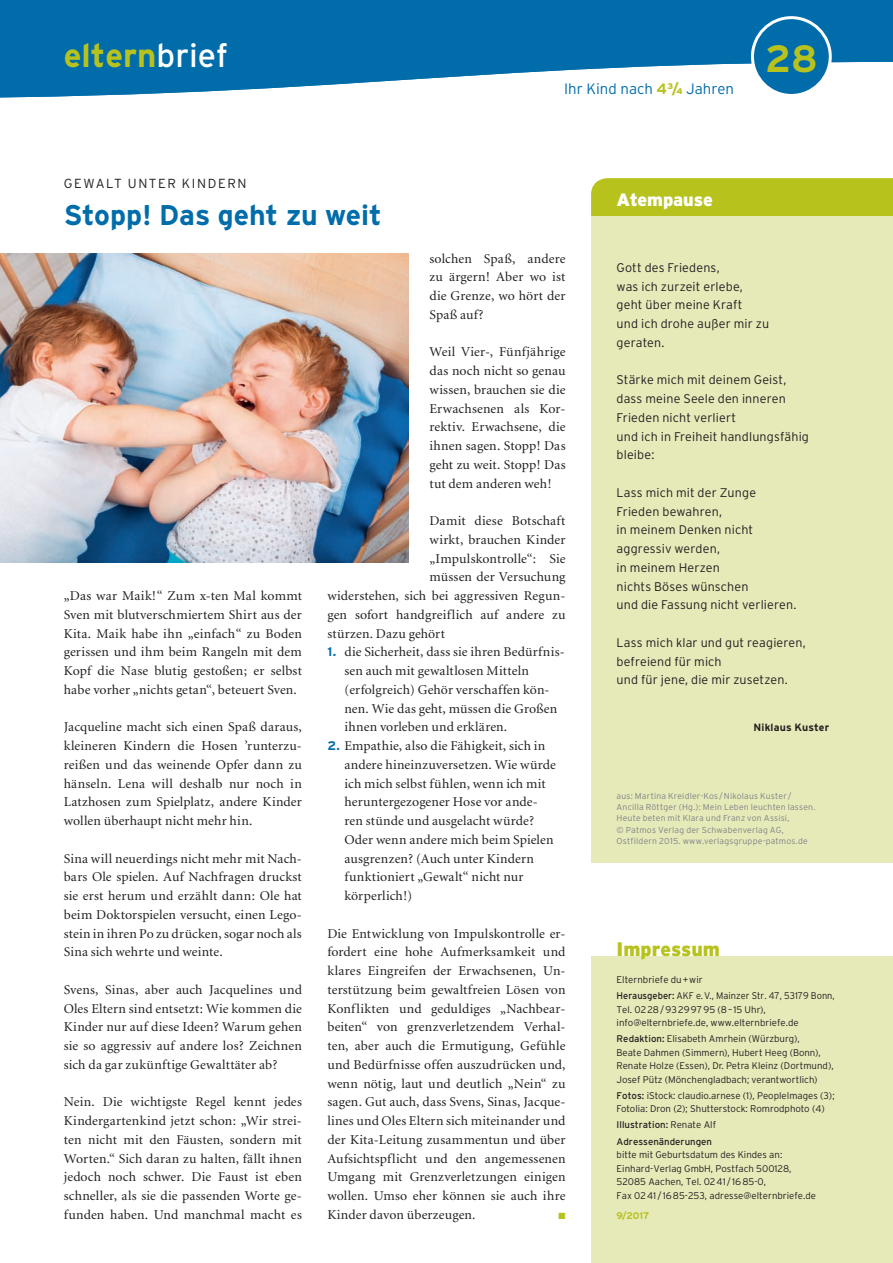
<style>
.page{position:relative;width:893px;height:1263px;background:#fff}
.page>*{position:absolute;margin:0;border:0;box-sizing:border-box;transform-origin:0 0}
.t1{font:700 37.95px "Interstate";color:#b8c21d}
.t2{font:700 33px "Interstate";color:#b8c21d}
.t3{font:700 28.5px "Interstate";color:#006daa}
.t4{font:900 19.5px "Interstate";color:#b8c21d}
.t5{font:900 18px "Interstate";letter-spacing:-.005em;color:#fff}
.t6{font:300 15px "Interstate";letter-spacing:.005em;color:#006daa}
.t7{font:13.5px/18.8px "Minion";letter-spacing:.01em;color:#231f20;text-align:justify}
.t8{font:300 13.2px "Interstate";letter-spacing:.12em;color:#231f20}
.t9{font:300 12.6px/18.8px "Interstate";letter-spacing:.01em;color:#231f20}
.t10{font:700 10.5px "Interstate";letter-spacing:.015em;color:#231f20}
.t11{font:300 9.6px/13.5px "Interstate";color:#231f20}
.t12{font:9.6px/16px "Interstate";color:#231f20}
.t13{font:700 9.6px "Interstate";color:#b8c21d}
.t14{font:9px "Zapf Dingbats ITC";color:#b8c21d}
.t15{font:300 8.7px/11.2px "Interstate";letter-spacing:.025em;color:#808285}
.s1{font-weight:400;color:#fff}
.s2{font-weight:700;color:#b8c21d}
.s3{font-weight:900;font-size:8.25px;color:#b8c21d}
.s4{font-family:"Interstate";font-weight:700;font-size:12.6px;color:#006daa}
.s5{font-weight:400}
.s6{font-weight:300}
</style>
<div class="page">
<svg style="left:0;top:0;width:893px;height:98px;fill:#006daa"></svg>
<div style="left:752px;top:18px;width:78px;height:77px;background:#006daa;border-radius:50%"></div>
<div style="left:751px;top:16px;width:81px;height:81px;border:3px solid #fff;border-radius:50%"></div>
<div style="left:591px;top:956px;width:302px;height:307px;background:#e6eab9"></div>
<div style="left:591px;top:178px;width:302px;height:38px;background:#b8c21d"></div>
<div style="left:591px;top:216px;width:302px;height:646px;background:#e6eab9"></div>
<img style="left:0;top:253px;width:408px;height:310px">
<h2 class="t2" style="left:64px;top:37px;width:166px">eltern<span class="s1">brief</span></h2>
<h1 class="t1" style="left:765px;top:37px;width:54px">28</h1>
<p class="t8" style="left:64px;top:175px;width:184px">GEWALT UNTER KINDERN</p>
<h3 class="t3" style="left:64px;top:199px;width:320px">Stopp! Das geht zu weit</h3>
<p class="t6" style="left:564px;top:80px;width:172px">Ihr Kind nach <span class="s2">4</span><sup>3</sup><span class="s2">/</span><span class="s3">4</span> Jahren</p>
<h3 class="t5" style="left:617px;top:190px;width:98px">Atempause</h3>
<p class="t7" style="left:64px;top:587px;width:240px">„Das war Maik!“ Zum x-ten Mal kommt Sven mit blutverschmiertem Shirt aus der Kita. Maik habe ihn „einfach“ zu Boden gerissen und ihm beim Rangeln mit dem Kopf die Nase blutig gestoßen; er selbst habe vorher „nichts getan“, beteuert Sven.</p>
<p class="t7" style="left:64px;top:718px;width:240px">Jacqueline macht sich einen Spaß daraus, kleineren Kindern die Hosen ’runterzu&shy;reißen und das weinende Opfer dann zu hänseln. Lena will deshalb nur noch in Latzhosen zum Spielplatz, andere Kinder wollen überhaupt nicht mehr hin.</p>
<p class="t7" style="left:64px;top:849px;width:240px">Sina will neuerdings nicht mehr mit Nach&shy;bars Ole spielen. Auf Nachfragen druckst sie erst herum und erzählt dann: Ole hat beim Doktorspielen versucht, einen Lego&shy;stein in ihren Po zu drücken, sogar noch als Sina sich wehrte und weinte.</p>
<p class="t7" style="left:64px;top:981px;width:240px">Svens, Sinas, aber auch Jacquelines und Oles Eltern sind entsetzt: Wie kommen die Kinder nur auf diese Ideen? Warum gehen sie so aggressiv auf andere los? Zeichnen sich da gar zukünftige Gewalttäter ab?</p>
<p class="t7" style="left:64px;top:1093px;width:240px">Nein. Die wichtigste Regel kennt jedes Kindergartenkind jetzt schon: „Wir strei&shy;ten nicht mit den Fäusten, sondern mit Worten.“ Sich daran zu halten, fällt ihnen jedoch noch schwer. Die Faust ist eben schneller, als sie die passenden Worte ge&shy;funden haben. Und manchmal macht es</p>
<p class="t7" style="left:429px;top:249px;width:138px">solchen Spaß, andere zu ärgern! Aber wo ist die Grenze, wo hört der Spaß auf?</p>
<p class="t7" style="left:429px;top:343px;width:138px">Weil Vier-, Fünfjährige das noch nicht so genau wissen, brauchen sie die Erwachsenen als Kor&shy;rektiv. Erwachsene, die ihnen sagen. Stopp! Das geht zu weit. Stopp! Das tut dem anderen weh!</p>
<p class="t7" style="left:429px;top:512px;width:138px">Damit diese Botschaft</p>
<p class="t7" style="left:429px;top:531px;width:138px">wirkt, brauchen Kinder</p>
<p class="t7" style="left:429px;top:549px;width:138px">„Impulskontrolle“: Sie</p>
<p class="t7" style="left:429px;top:568px;width:138px">müssen der Versuchung</p>
<p class="t7" style="left:327px;top:587px;width:240px">widerstehen, sich bei aggressiven Regun-</p>
<p class="t7" style="left:327px;top:606px;width:240px">gen sofort handgreiflich auf andere zu</p>
<p class="t7" style="left:327px;top:624px;width:119px">stürzen. Dazu gehört</p>
<p class="t7" style="left:344px;top:643px;width:222px;text-align:left;text-indent:-17px"><span class="s4">1.</span> die Sicherheit, dass sie ihren Bedürfnis&shy;sen auch mit gewaltlosen Mitteln (erfolgreich) Gehör verschaffen kön&shy;nen. Wie das geht, müssen die Großen ihnen vorleben und erklären.</p>
<p class="t7" style="left:344px;top:737px;width:213px;text-align:left;text-indent:-17px"><span class="s4">2.</span> Empathie, also die Fähigkeit, sich in andere hineinzuversetzen. Wie würde ich mich selbst fühlen, wenn ich mit heruntergezogener Hose vor ande&shy;ren stünde und ausgelacht würde?<br>Oder wenn andere mich beim Spielen ausgrenzen? (Auch unter Kindern funktioniert „Gewalt“ nicht nur körperlich!)</p>
<p class="t7" style="left:327px;top:924px;width:240px">Die Entwicklung von Impulskontrolle er&shy;fordert eine hohe Aufmerksamkeit und klares Eingreifen der Erwachsenen, Un&shy;terstützung beim gewaltfreien Lösen von Konflikten und geduldiges „Nachbear&shy;beiten“ von grenzverletzendem Verhal&shy;ten, aber auch die Ermutigung, Gefühle und Bedürfnisse offen auszudrücken und, wenn nötig, laut und deutlich „Nein“ zu sagen. Gut auch, dass Svens, Sinas, Jacque&shy;lines und Oles Eltern sich miteinander und der Kita-Leitung zusammentun und über Aufsichtspflicht und den angemessenen Umgang mit Grenzverletzungen einigen wollen. Umso eher können sie auch ihre Kinder davon überzeugen.</p>
<p class="t14" style="left:559px;top:1211px;width:8px">■</p>
<p class="t9" style="left:617px;top:258px;width:154px">Gott des Friedens,<br>was ich zurzeit erlebe, geht über meine Kraft<br>und ich drohe außer mir zu geraten.</p>
<p class="t9" style="left:617px;top:370px;width:194px">Stärke mich mit deinem Geist, dass meine Seele den inneren<br>Frieden nicht verliert<br>und ich in Freiheit handlungsfähig bleibe:</p>
<p class="t9" style="left:617px;top:483px;width:181px">Lass mich mit der Zunge<br>Frieden bewahren,<br>in meinem Denken nicht aggressiv werden,<br>in meinem Herzen<br>nichts Böses wünschen<br>und die Fassung nicht verlieren.</p>
<p class="t9" style="left:617px;top:633px;width:191px">Lass mich klar und gut reagieren, befreiend für mich<br>und für jene, die mir zusetzen.</p>
<p class="t10" style="left:753px;top:722px;width:77px">Niklaus Kuster</p>
<p class="t15" style="left:617px;top:790px;width:200px">aus: Martina Kreidler-Kos/Nikolaus Kuster/ Ancilla Röttger (Hg.): Mein Leben leuchten lassen.<br>Heute beten mit Klara und Franz von Assisi,<br>© Patmos Verlag der Schwabenverlag AG, Ostfildern 2015. www.verlagsgruppe-patmos.de</p>
<h3 class="t4" style="left:617px;top:938px;width:105px">Impressum</h3>
<p class="t11" style="left:617px;top:971px;width:220px;line-height:16px">Elternbriefe du+wir<br><span class="s5">Herausgeber:</span> AKF e.V., Mainzer Str. 47, 53179 Bonn,</p>
<p class="t11" style="left:617px;top:1002px;width:184px">Tel. 0228/93299795 (8– 15 Uhr), info@elternbriefe.de, www.elternbriefe.de</p>
<p class="t11" style="left:617px;top:1032px;width:219px"><span class="s5">Redaktion:</span> Elisabeth Amrhein (Würzburg),<br>Beate Dahmen (Simmern), Hubert Heeg (Bonn), Renate Holze (Essen), Dr. Petra Kleinz (Dortmund), Josef Pütz (Mönchengladbach; verantwortlich)</p>
<p class="t11" style="left:617px;top:1088px;width:220px"><span class="s5">Fotos:</span> iStock: claudio.arnese (1), PeopleImages (3);<br>Fotolia: Dron (2); Shutterstock: Romrodphoto (4)</p>
<p class="t12" style="left:617px;top:1117px;width:101px">Illustration: <span class="s6">Renate Alf<br></span>Adressenänderungen</p>
<p class="t11" style="left:617px;top:1148px;width:201px">bitte mit Geburtsdatum des Kindes an:<br>Einhard-Verlag GmbH, Postfach 500128, 52085 Aachen, Tel. 0241 / 1685-0,<br>Fax 0241 / 1685-253, adresse@elternbriefe.de</p>
<p class="t13" style="left:617px;top:1210px;width:34px">9/2017</p>
</div>
